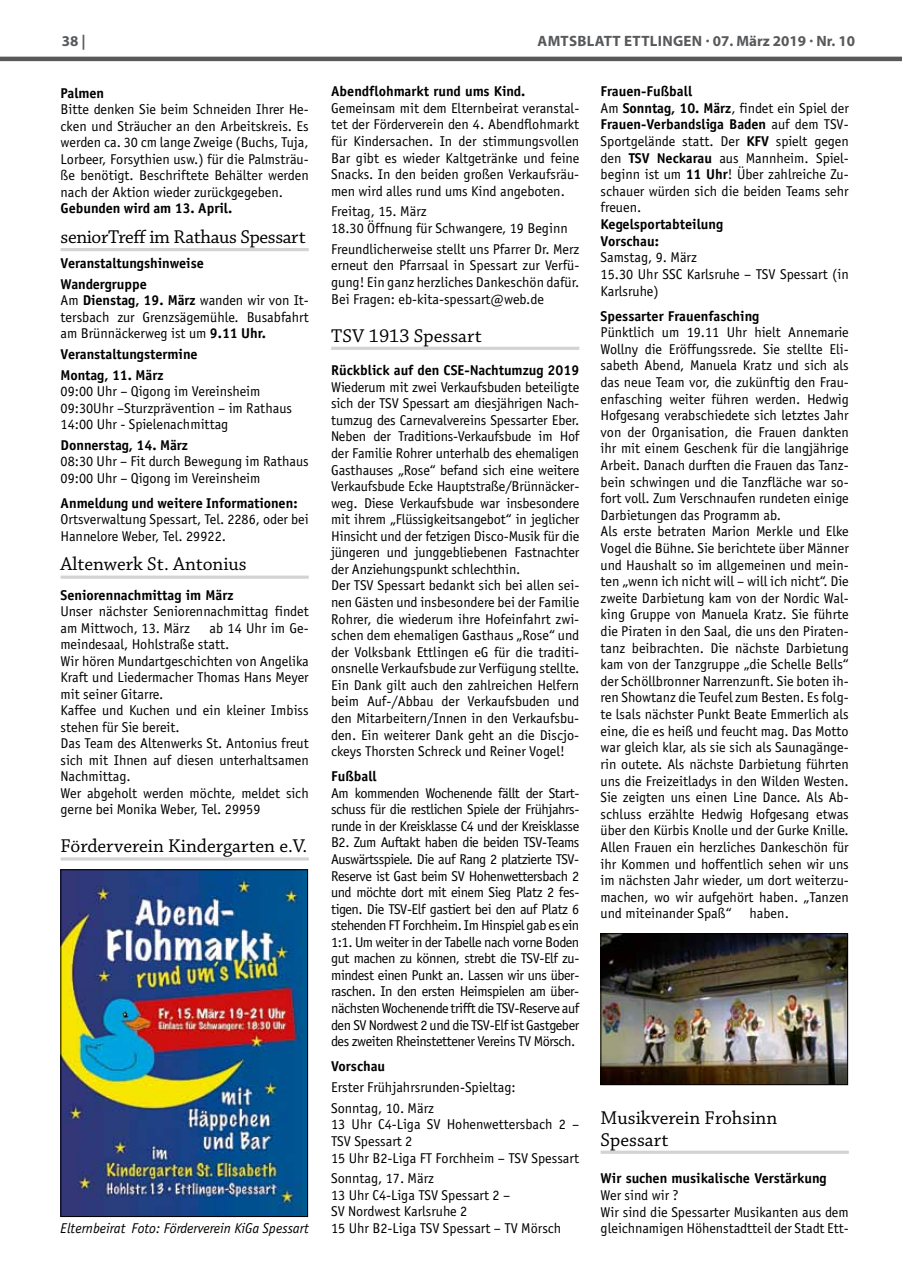
<style>
.page{position:relative;width:902px;height:1280px;background:#fff}
.page>*{position:absolute;margin:0;border:0;box-sizing:border-box;transform-origin:0 0}
.t1{font:19.5px/21.1px "Chaparral Pro";color:#000}
.t2{font:19.5px "Chaparral Pro";letter-spacing:-.02em;color:#000}
.t3{font:700 15px "Myriad Pro";letter-spacing:.02em;color:#58595b}
.t4{font:14.25px/16.5px "Officina Sans";color:#000}
.t5{font:700 14.25px/20.7px "Officina Sans";color:#000}
.t6{font:italic 14.25px "Officina Sans";color:#000}
.s1{font-weight:700}
</style>
<div class="page">
<hr style="left:0;top:57px;width:901px;height:4px;background:#58595b">
<hr style="left:61px;top:248px;width:248px;height:3px;background:#d1d3d4">
<hr style="left:61px;top:576px;width:248px;height:3px;background:#d1d3d4">
<hr style="left:61px;top:857px;width:248px;height:3px;background:#d1d3d4">
<img style="left:63px;top:871px;width:243px;height:344px">
<div style="left:61px;top:869px;width:247px;height:348px;border:1px solid #000"></div>
<hr style="left:331px;top:347px;width:248px;height:3px;background:#d1d3d4">
<hr style="left:600px;top:1151px;width:248px;height:3px;background:#d1d3d4">
<img style="left:602px;top:935px;width:243px;height:148px">
<div style="left:600px;top:933px;width:247px;height:152px;border:1px solid #000"></div>
<p class="t3" style="left:62px;top:31px;width:25px">38 |</p>
<p class="t3" style="left:537px;top:31px;width:319px">AMTSBLATT ETTLINGEN · 07. MÄRZ 2019 · NR. 10</p>
<p class="t5" style="left:61px;top:83px;width:45px">Palmen</p>
<p class="t4" style="left:61px;top:101px;width:250px;text-align:justify">Bitte denken Sie beim Schneiden Ihrer He&shy;cken und Sträucher an den Arbeitskreis. Es werden ca. 30 cm lange Zweige (Buchs, Tuja, Lorbeer, Forsythien usw.) für die Palmsträu&shy;ße benötigt. Beschriftete Behälter werden nach der Aktion wieder zurückgegeben.</p>
<p class="t5" style="left:61px;top:198px;width:173px">Gebunden wird am 13. April.</p>
<h1 class="t2" style="left:61px;top:226px;width:246px">seniorTreff im Rathaus Spessart</h1>
<p class="t5" style="left:61px;top:253px;width:145px">Veranstaltungshinweise<br>Wandergruppe</p>
<p class="t4" style="left:61px;top:292px;width:250px;text-align:justify">Am <span class="s1">Dienstag, 19. März</span> wanden wir von It&shy;tersbach zur Grenzsägemühle. Busabfahrt am Brünnäckerweg ist um <span class="s1">9.11 Uhr.</span></p>
<p class="t5" style="left:61px;top:344px;width:138px">Veranstaltungstermine<br>Montag, 11. März</p>
<p class="t4" style="left:61px;top:383px;width:233px">09:00 Uhr – Qigong im Vereinsheim<br>09:30Uhr –Sturzprävention – im Rathaus<br>14:00 Uhr - Spielenachmittag</p>
<p class="t5" style="left:61px;top:435px;width:129px">Donnerstag, 14. März</p>
<p class="t4" style="left:61px;top:453px;width:249px">08:30 Uhr – Fit durch Bewegung im Rathaus<br>09:00 Uhr – Qigong im Vereinsheim</p>
<p class="t5" style="left:61px;top:493px;width:238px">Anmeldung und weitere Informationen:</p>
<p class="t4" style="left:61px;top:511px;width:250px">Ortsverwaltung Spessart, Tel. 2286, oder bei<br>Hannelore Weber, Tel. 29922.</p>
<h1 class="t1" style="left:61px;top:554px;width:188px">Altenwerk St. Antonius</h1>
<p class="t5" style="left:61px;top:584px;width:174px">Seniorennachmittag im März</p>
<p class="t4" style="left:61px;top:603px;width:250px">Unser nächster Seniorennachmittag findet am Mittwoch, 13. März</p>
<p class="t5" style="left:331px;top:81px;width:196px">Abendflohmarkt rund ums Kind.</p>
<p class="t4" style="left:331px;top:100px;width:250px;text-align:justify">Gemeinsam mit dem Elternbeirat veranstal&shy;tet der Förderverein den 4. Abendflohmarkt für Kindersachen. In der stimmungsvollen Bar gibt es wieder Kaltgetränke und feine Snacks. In den beiden großen Verkaufsräu&shy;men wird alles rund ums Kind angeboten.</p>
<p class="t4" style="left:331px;top:203px;width:238px">Freitag, 15. März<br>18.30 Öffnung für Schwangere, 19 Beginn</p>
<p class="t4" style="left:331px;top:241px;width:250px;text-align:justify">Freundlicherweise stellt uns Pfarrer Dr. Merz erneut den Pfarrsaal in Spessart zur Verfü&shy;gung! Ein ganz herzliches Dankeschön dafür.<br>Bei Fragen: eb-kita-spessart@web.de</p>
<h1 class="t1" style="left:331px;top:326px;width:152px">TSV 1913 Spessart</h1>
<p class="t5" style="left:331px;top:360px;width:250px">Rückblick auf den CSE-Nachtumzug 2019</p>
<p class="t4" style="left:331px;top:379px;width:250px">Wiederum mit zwei Verkaufsbuden beteiligte sich der TSV Spessart am diesjährigen Nach&shy;tumzug des Carnevalvereins Spessarter Eber.<br>Neben der Traditions-Verkaufsbude im Hof der Familie Rohrer unterhalb des ehemaligen Gasthauses „Rose“ befand sich eine weitere Verkaufsbude Ecke Hauptstraße/Brünnäcker&shy;weg. Diese Verkaufsbude war insbesondere mit ihrem „Flüssigkeitsangebot“ in jeglicher Hinsicht und der fetzigen Disco-Musik für die jüngeren und junggebliebenen Fastnachter der Anziehungspunkt schlechthin.<br>Der TSV Spessart bedankt sich bei allen sei&shy;nen Gästen und insbesondere bei der Familie Rohrer, die wiederum ihre Hofeinfahrt zwi&shy;schen dem ehemaligen Gasthaus „Rose“ und der Volksbank Ettlingen eG für die traditi&shy;onsnelle Verkaufsbude zur Verfügung stellte.<br>Ein Dank gilt auch den zahlreichen Helfern beim Auf-/Abbau der Verkaufsbuden und den Mitarbeitern/Innen in den Verkaufsbu&shy;den. Ein weiterer Dank geht an die Discjo&shy;ckeys Thorsten Schreck und Reiner Vogel!</p>
<p class="t5" style="left:331px;top:766px;width:47px">Fußball</p>
<p class="t4" style="left:331px;top:785px;width:250px;text-align:justify">Am kommenden Wochenende fällt der Start&shy;schuss für die restlichen Spiele der Frühjahrs&shy;runde in der Kreisklasse C4 und der Kreisklasse B2. Zum Auftakt haben die beiden TSV-Teams Auswärtsspiele. Die auf Rang 2 platzierte TSV-Reserve ist Gast beim SV Hohenwettersbach 2 und möchte dort mit einem Sieg Platz 2 fes&shy;tigen. Die TSV-Elf gastiert bei den auf Platz 6 stehenden FT Forchheim. Im Hinspiel gab es ein 1:1. Um weiter in der Tabelle nach vorne Boden gut machen zu können, strebt die TSV-Elf zu&shy;mindest einen Punkt an. Lassen wir uns über&shy;raschen. In den ersten Heimspielen am über&shy;nächsten Wochenende trifft die TSV-Reserve auf den SV Nordwest 2 und die TSV-Elf ist Gastgeber des zweiten Rheinstettener Vereins TV Mörsch.</p>
<p class="t5" style="left:331px;top:1056px;width:56px">Vorschau</p>
<p class="t4" style="left:331px;top:1077px;width:186px;line-height:20.9px">Erster Frühjahrsrunden-Spieltag:<br>Sonntag, 10. März</p>
<p class="t4" style="left:331px;top:1116px;width:250px">13 Uhr C4-Liga SV Hohenwettersbach 2 –<br>TSV Spessart 2<br>15 Uhr B2-Liga FT Forchheim – TSV Spessart</p>
<p class="t4" style="left:331px;top:1170px;width:232px">Sonntag, 17. März<br>13 Uhr C4-Liga TSV Spessart 2 –<br>SV Nordwest Karlsruhe 2<br>15 Uhr B2-Liga TSV Spessart – TV Mörsch</p>
<p class="t4" style="left:600px;top:83px;width:250px"><span class="s1">Frauen-Fußball<br></span>Am <span class="s1">Sonntag, 10. März</span>, findet ein Spiel der <span class="s1">Frauen-Verbandsliga Baden</span> auf dem TSV-Sportgelände statt. Der <span class="s1">KFV</span> spielt gegen den <span class="s1">TSV Neckarau</span> aus Mannheim. Spiel&shy;beginn ist um <span class="s1">11 Uhr</span>! Über zahlreiche Zu&shy;schauer würden sich die beiden Teams sehr freuen.</p>
<p class="t5" style="left:600px;top:216px;width:124px;line-height:16.6px">Kegelsportabteilung<br>Vorschau:</p>
<p class="t4" style="left:600px;top:249px;width:250px">Samstag, 9. März<br>15.30 Uhr SSC Karlsruhe – TSV Spessart (in<br>Karlsruhe)</p>
<p class="t5" style="left:600px;top:305px;width:160px">Spessarter Frauenfasching</p>
<p class="t4" style="left:600px;top:324px;width:250px">Pünktlich um 19.11 Uhr hielt Annemarie Wollny die Eröffungssrede. Sie stellte Eli&shy;sabeth Abend, Manuela Kratz und sich als das neue Team vor, die zukünftig den Frau&shy;enfasching weiter führen werden. Hedwig Hofgesang verabschiedete sich letztes Jahr von der Organisation, die Frauen dankten ihr mit einem Geschenk für die langjährige Arbeit. Danach durften die Frauen das Tanz&shy;bein schwingen und die Tanzfläche war so&shy;fort voll. Zum Verschnaufen rundeten einige Darbietungen das Programm ab.<br>Als erste betraten Marion Merkle und Elke Vogel die Bühne. Sie berichtete über Männer und Haushalt so im allgemeinen und mein&shy;ten „wenn ich nicht will – will ich nicht“. Die zweite Darbietung kam von der Nordic Wal&shy;king Gruppe von Manuela Kratz. Sie führte die Piraten in den Saal, die uns den Piraten&shy;tanz beibrachten. Die nächste Darbietung kam von der Tanzgruppe „die Schelle Bells“ der Schöllbronner Narrenzunft. Sie boten ih&shy;ren Showtanz die Teufel zum Besten. Es folg&shy;te lsals nächster Punkt Beate Emmerlich als eine, die es heiß und feucht mag. Das Motto war gleich klar, als sie sich als Saunagänge&shy;rin outete. Als nächste Darbietung führten uns die Freizeitladys in den Wilden Westen.<br>Sie zeigten uns einen Line Dance. Als Ab&shy;schluss erzählte Hedwig Hofgesang etwas über den Kürbis Knolle und der Gurke Knille.<br>Allen Frauen ein herzliches Dankeschön für ihr Kommen und hoffentlich sehen wir uns im nächsten Jahr wieder, um dort weiterzu&shy;machen, wo wir aufgehört haben. „Tanzen und miteinander Spaß“</p>
<p class="t4" style="left:61px;top:620px;width:250px;text-indent:149px">ab 14 Uhr im Ge&shy;meindesaal, Hohlstraße statt.<br>Wir hören Mundartgeschichten von Angelika<br>Kraft und Liedermacher Thomas Hans Meyer mit seiner Gitarre.<br>Kaffee und Kuchen und ein kleiner Imbiss stehen für Sie bereit.<br>Das Team des Altenwerks St. Antonius freut sich mit Ihnen auf diesen unterhaltsamen<br>Nachmittag.<br>Wer abgeholt werden möchte, meldet sich gerne bei Monika Weber, Tel. 29959</p>
<h1 class="t1" style="left:61px;top:836px;width:248px">Förderverein Kindergarten e.V.</h1>
<p class="t4" style="left:749px;top:905px;width:41px">haben.</p>
<h1 class="t1" style="left:600px;top:1108px;width:178px">Musikverein Frohsinn<br>Spessart</h1>
<p class="t5" style="left:600px;top:1168px;width:227px">Wir suchen musikalische Verstärkung</p>
<p class="t4" style="left:600px;top:1187px;width:250px">Wer sind wir ?<br>Wir sind die Spessarter Musikanten aus dem gleichnamigen Höhenstadtteil der Stadt Ett-</p>
<p class="t6" style="left:61px;top:1219px;width:250px">Elternbeirat Foto: Förderverein KiGa Spessart</p>
</div>
